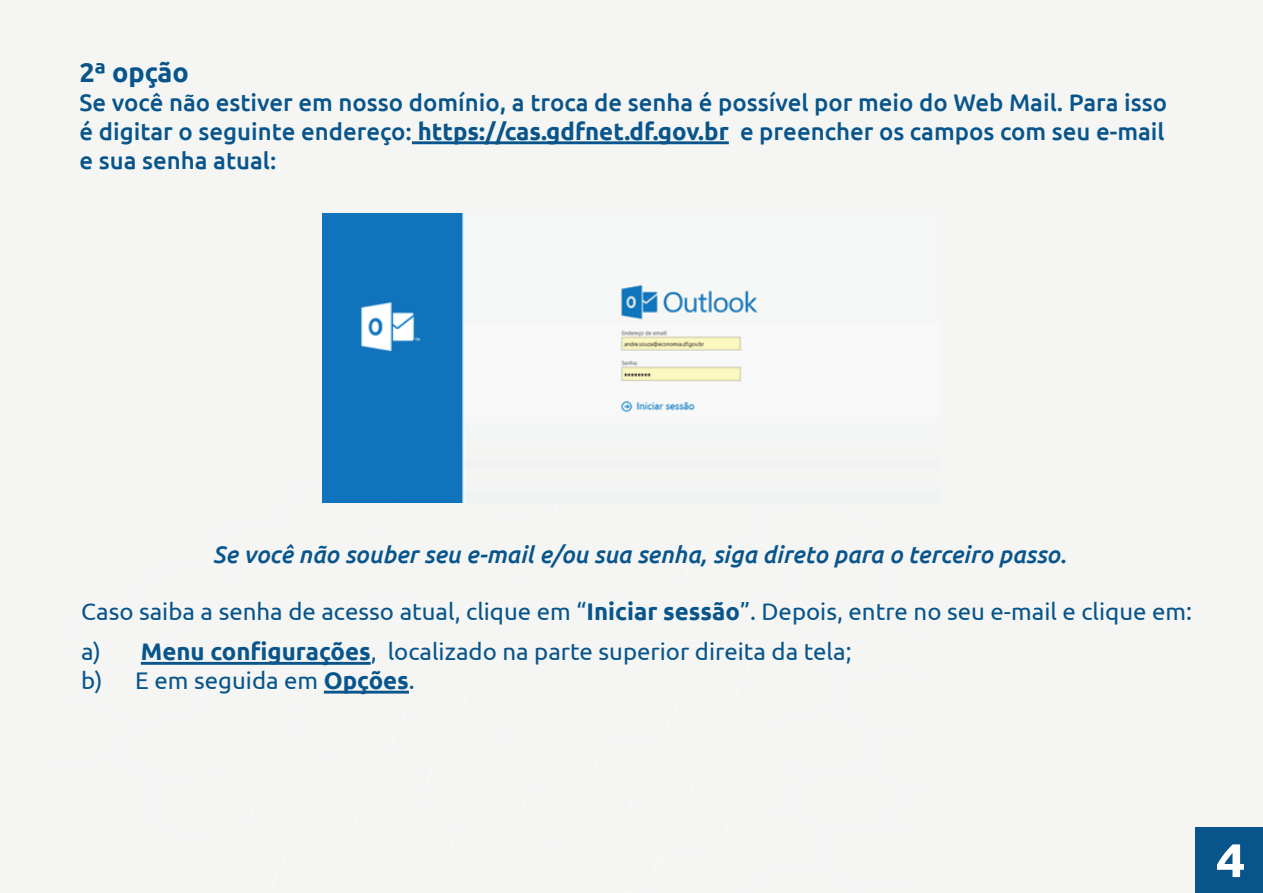
<style>
.page{position:relative;width:1263px;height:893px;background:#f5f5f4}
.page>*{position:absolute;margin:0;border:0;box-sizing:border-box;transform-origin:0 0}
.t1{font:700 47.1px "Ubuntu";color:#fff;scale:1.1 1}
.t2{font:700 27px "Ubuntu";color:#07558b}
.t3{font:500 24px/28.8px "Ubuntu";color:#07558b;text-align:justify}
.t4{font:24px/40.5px "Ubuntu";color:#07558b}
.t5{font:italic 500 24px "Ubuntu";color:#07558b}
.s1{font-weight:700}
</style>
<div class="page">
<hr style="left:412px;top:141px;width:317px;height:3px;background:#07558b">
<hr style="left:141px;top:662px;width:230px;height:3px;background:#07558b">
<hr style="left:324px;top:691px;width:85px;height:3px;background:#07558b">
<img style="left:323px;top:213px;width:435px;height:290px">
<div style="left:1195px;top:827px;width:68px;height:66px;background:#07558b"></div>
<p class="t2" style="left:80px;top:56px;width:111px">2ª opção</p>
<p class="t3" style="left:80px;top:87px;width:1089px">Se você não estiver em nosso domínio, a troca de senha é possível por meio do Web Mail. Para isso é digitar o seguinte endereço: <span class="s1">https://cas.gdfnet.df.gov.br</span> e preencher os campos com seu e-mail e sua senha atual:</p>
<p class="t5" style="left:213px;top:539px;width:855px">Se você não souber seu e-mail e/ou sua senha, siga direto para o terceiro passo.</p>
<p class="t4" style="left:81px;top:590px;width:1112px">Caso saiba a senha de acesso atual, clique em “<span class="s1">Iniciar sessão</span>”. Depois, entre no seu e-mail e clique em: a) <span class="s1">Menu configurações</span>, localizado na parte superior direita da tela;</p>
<p class="t4" style="left:81px;top:660px;width:335px">b) E em seguida em <span class="s1">Opções</span>.</p>
<h1 class="t1" style="left:1216px;top:832px;width:28px">4</h1>
</div>
